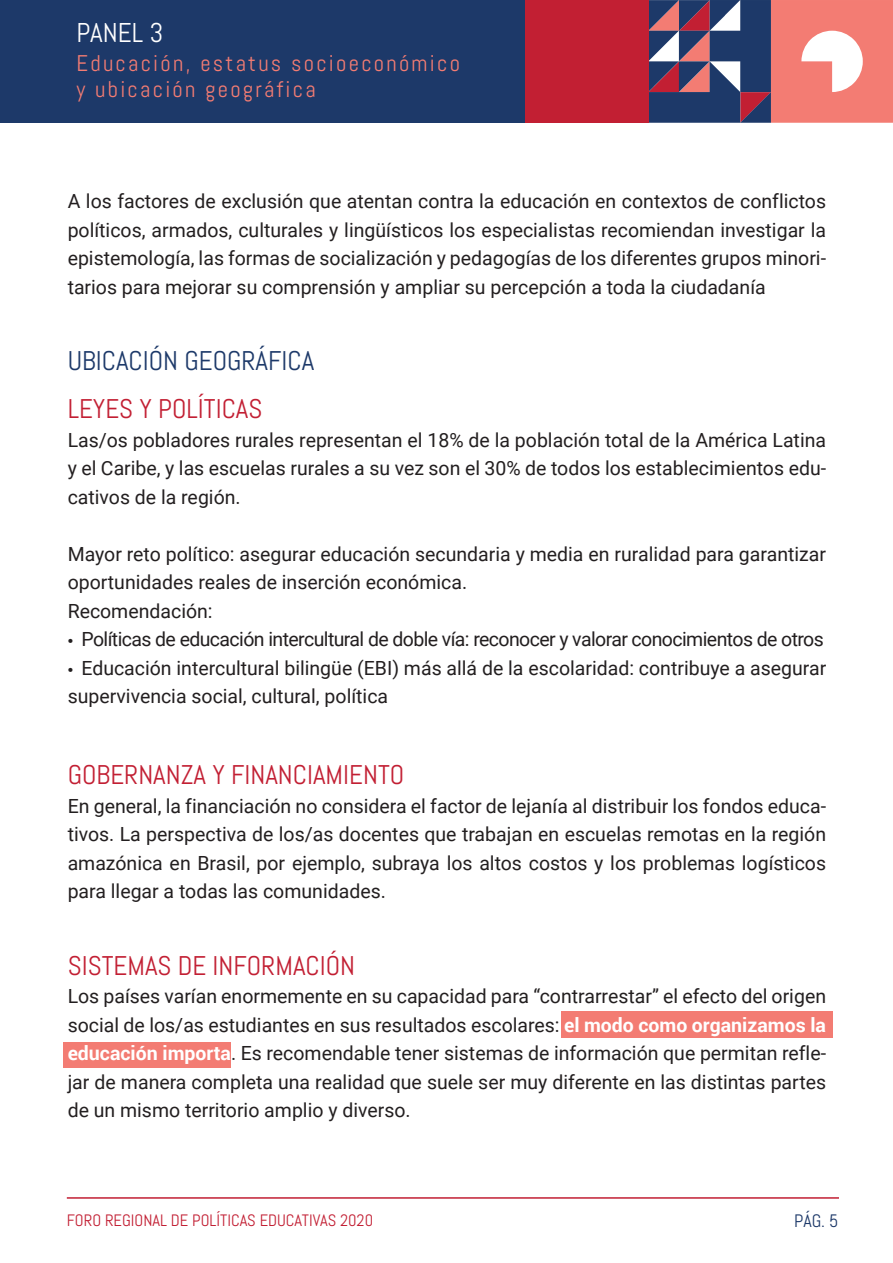
<style>
.page{position:relative;width:893px;height:1263px;background:#fff}
.page>*{position:absolute;margin:0;border:0;box-sizing:border-box;transform-origin:0 0}
.t1{font:27.15px "Abel";color:#fff}
.t2{font:27px "Abel";color:#c21f33}
.t3{font:27px "Abel";color:#1d3969}
.t4{font:22.65px/25.5px "Abel";letter-spacing:.1em;color:#f37c73}
.t5{font:19.5px/28.5px "Roboto";color:#231f20;text-align:justify}
.t6{font:19.5px "Roboto";letter-spacing:-.03em;color:#231f20}
.t7{font:18px "Abel";color:#1d3969}
.t8{font:16.5px "Abel";color:#c21f33}
.s1{font-family:"Myriad Pro"}
.s2{font-weight:700;color:#fff}
</style>
<div class="page">
<div style="left:561px;top:1011px;width:271px;height:27px;background:#f37c73"></div>
<div style="left:63px;top:1042px;width:168px;height:25px;background:#f37c73"></div>
<hr style="left:67px;top:1197px;width:772px;height:2px;background:#c21f33">
<div style="left:0;top:0;width:630px;height:123px;background:#1d3969"></div>
<svg style="left:648px;top:0;width:245px;height:123px"></svg>
<div style="left:525px;top:0;width:123px;height:123px;background:#c21f33"></div>
<h1 class="t1" style="left:76px;top:15px;width:89px">PANEL 3</h1>
<p class="t4" style="left:77px;top:51px;width:385px">Educación, estatus socioeconómico y ubicación geográfica</p>
<p class="t5" style="left:68px;top:186px;width:760px">A los factores de exclusión que atentan contra la educación en contextos de conflictos políticos, armados, culturales y lingüísticos los especialistas recomiendan investigar la epistemología, las formas de socialización y pedagogías de los diferentes grupos minori&shy;tarios para mejorar su comprensión y ampliar su percepción a toda la ciudadanía</p>
<h2 class="t3" style="left:68px;top:344px;width:248px">UBICACIÓN GEOGRÁFICA</h2>
<h2 class="t2" style="left:68px;top:392px;width:196px">LEYES Y POLÍTICAS</h2>
<p class="t5" style="left:68px;top:425px;width:760px">Las/os pobladores rurales representan el 18% de la población total de la América Latina y el Caribe, y las escuelas rurales a su vez son el 30% de todos los establecimientos edu&shy;cativos de la región.</p>
<p class="t5" style="left:68px;top:539px;width:760px;text-align:left">Mayor reto político: asegurar educación secundaria y media en ruralidad para garantizar oportunidades reales de inserción económica.<br>Recomendación:</p>
<p class="t6" style="left:68px;top:626px;width:758px"><span class="s1">•</span> Políticas de educación intercultural de doble vía: reconocer y valorar conocimientos de otros</p>
<p class="t5" style="left:68px;top:653px;width:760px"><span class="s1">•</span> Educación intercultural bilingüe (EBI) más allá de la escolaridad: contribuye a asegurar supervivencia social, cultural, política</p>
<h2 class="t2" style="left:68px;top:758px;width:338px">GOBERNANZA Y FINANCIAMIENTO</h2>
<p class="t5" style="left:68px;top:791px;width:760px">En general, la financiación no considera el factor de lejanía al distribuir los fondos educa&shy;tivos. La perspectiva de los/as docentes que trabajan en escuelas remotas en la región amazónica en Brasil, por ejemplo, subraya los altos costos y los problemas logísticos para llegar a todas las comunidades.</p>
<h2 class="t2" style="left:68px;top:948px;width:289px">SISTEMAS DE INFORMACIÓN</h2>
<p class="t5" style="left:68px;top:981px;width:760px">Los países varían enormemente en su capacidad para “contrarrestar” el efecto del origen social de los/as estudiantes en sus resultados escolares: <span class="s2">el modo como organizamos la educación importa</span>. Es recomendable tener sistemas de información que permitan refle&shy;jar de manera completa una realidad que suele ser muy diferente en las distintas partes de un mismo territorio amplio y diverso.</p>
<p class="t8" style="left:67px;top:1209px;width:308px">FORO REGIONAL DE POLÍTICAS EDUCATIVAS 2020</p>
<p class="t7" style="left:794px;top:1209px;width:46px">PÁG. 5</p>
</div>
